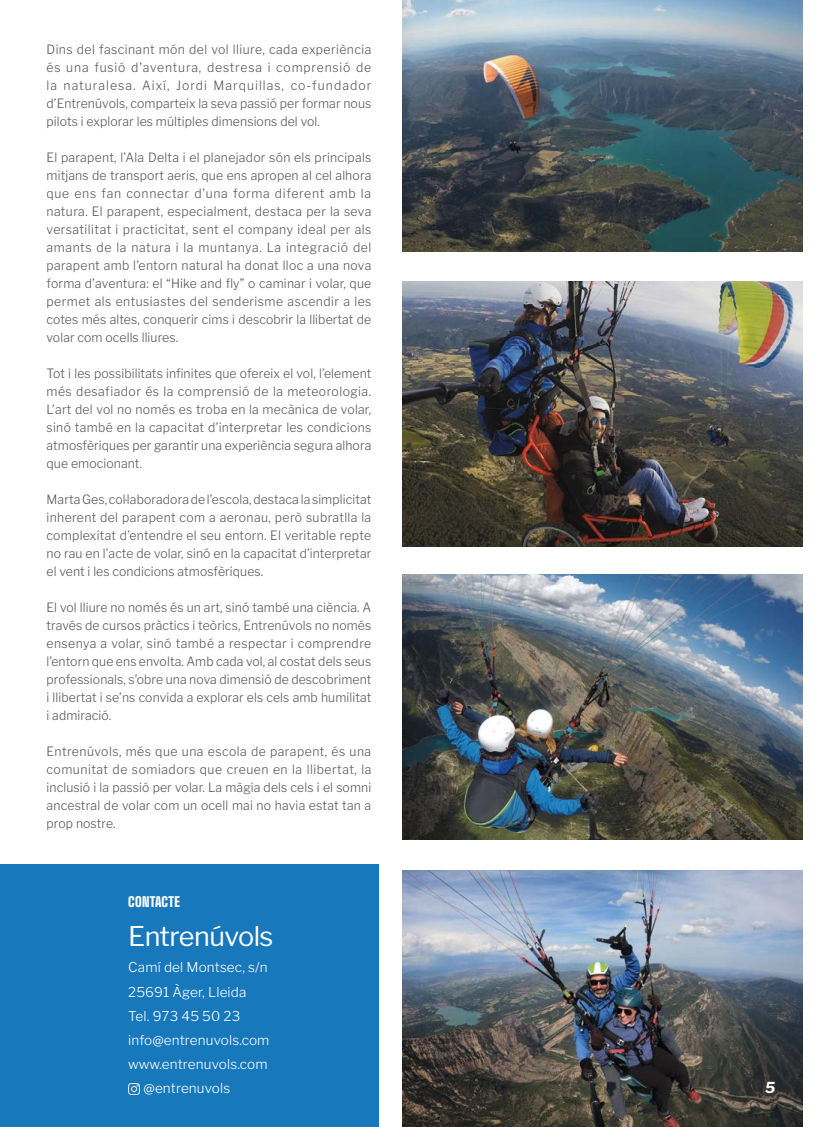
<style>
.page{position:relative;width:830px;height:1127px;background:#fff}
.page>*{position:absolute;margin:0;border:0;box-sizing:border-box;transform-origin:0 0}
.t1{font:27px "Libre Franklin";letter-spacing:-.02em;color:#fff}
.t2{font:italic 700 15px "Libre Franklin";color:#fff}
.t3{font:300 13.5px "Libre Franklin";letter-spacing:.01em;color:#fff}
.t4{font:900 13.5px "Big Shoulders Display";letter-spacing:.02em;color:#fff}
.t5{font:300 12.75px/18px "Libre Franklin";letter-spacing:.01em;color:#575756;text-align:justify;scale:.96 1}
</style>
<div class="page">
<img style="left:402px;top:871px;width:400px;height:256px">
<img style="left:402px;top:0;width:400px;height:252px">
<div style="left:0;top:864px;width:378px;height:263px;background:#1778bc"></div>
<img style="left:402px;top:282px;width:400px;height:264px">
<img style="left:402px;top:575px;width:400px;height:264px">
<svg style="left:128px;top:1084px;width:11px;height:11px"></svg>
<p class="t5" style="left:46px;top:39px;width:340px">Dins del fascinant món del vol lliure, cada experiència és una fusió d’aventura, destresa i comprensió de la naturalesa. Així, Jordi Marquillas, co-fundador d’Entrenúvols, comparteix la seva passió per formar nous pilots i explorar les múltiples dimensions del vol.</p>
<p class="t5" style="left:46px;top:147px;width:340px">El parapent, l’Ala Delta i el planejador són els principals mitjans de transport aeris, que ens apropen al cel alhora que ens fan connectar d’una forma diferent amb la natura. El parapent, especialment, destaca per la seva versatilitat i practicitat, sent el company ideal per als amants de la natura i la muntanya. La integració del parapent amb l’entorn natural ha donat lloc a una nova forma d’aventura: el “Hike and fly” o caminar i volar, que permet als entusiastes del senderisme ascendir a les cotes més altes, conquerir cims i descobrir la llibertat de volar com ocells lliures.</p>
<p class="t5" style="left:46px;top:363px;width:339px">Tot i les possibilitats infinites que ofereix el vol, l’element més desafiador és la comprensió de la meteorologia.<br>L’art del vol no només es troba en la mecànica de volar, sinó també en la capacitat d’interpretar les condicions atmosfèriques per garantir una experiència segura alhora que emocionant.</p>
<p class="t5" style="left:46px;top:489px;width:339px">Marta Ges, col·laboradora de l’escola, destaca la simplicitat inherent del parapent com a aeronau, però subratlla la complexitat d’entendre el seu entorn. El veritable repte no rau en l’acte de volar, sinó en la capacitat d’interpretar el vent i les condicions atmosfèriques.</p>
<p class="t5" style="left:46px;top:597px;width:339px">El vol lliure no només és un art, sinó també una ciència. A través de cursos pràctics i teòrics, Entrenúvols no només ensenya a volar, sinó també a respectar i comprendre l’entorn que ens envolta. Amb cada vol, al costat dels seus professionals, s’obre una nova dimensió de descobriment i llibertat i se’ns convida a explorar els cels amb humilitat i admiració.</p>
<p class="t5" style="left:46px;top:741px;width:340px">Entrenúvols, més que una escola de parapent, és una comunitat de somiadors que creuen en la llibertat, la inclusió i la passió per volar. La màgia dels cels i el somni ancestral de volar com un ocell mai no havia estat tan a prop nostre.</p>
<p class="t4" style="left:128px;top:892px;width:53px">CONTACTE</p>
<h1 class="t1" style="left:128px;top:915px;width:147px">Entrenúvols</h1>
<p class="t3" style="left:128px;top:957px;width:141px">Camí del Montsec, s/n</p>
<p class="t3" style="left:128px;top:981px;width:120px">25691 Àger, Lleida</p>
<p class="t3" style="left:128px;top:1005px;width:113px">Tel. 973 45 50 23</p>
<p class="t3" style="left:128px;top:1029px;width:143px">info@entrenuvols.com</p>
<p class="t3" style="left:128px;top:1053px;width:141px">www.entrenuvols.com</p>
<p class="t3" style="left:143px;top:1077px;width:88px">@entrenuvols</p>
<p class="t2" style="left:765px;top:1076px;width:12px">5</p>
</div>
